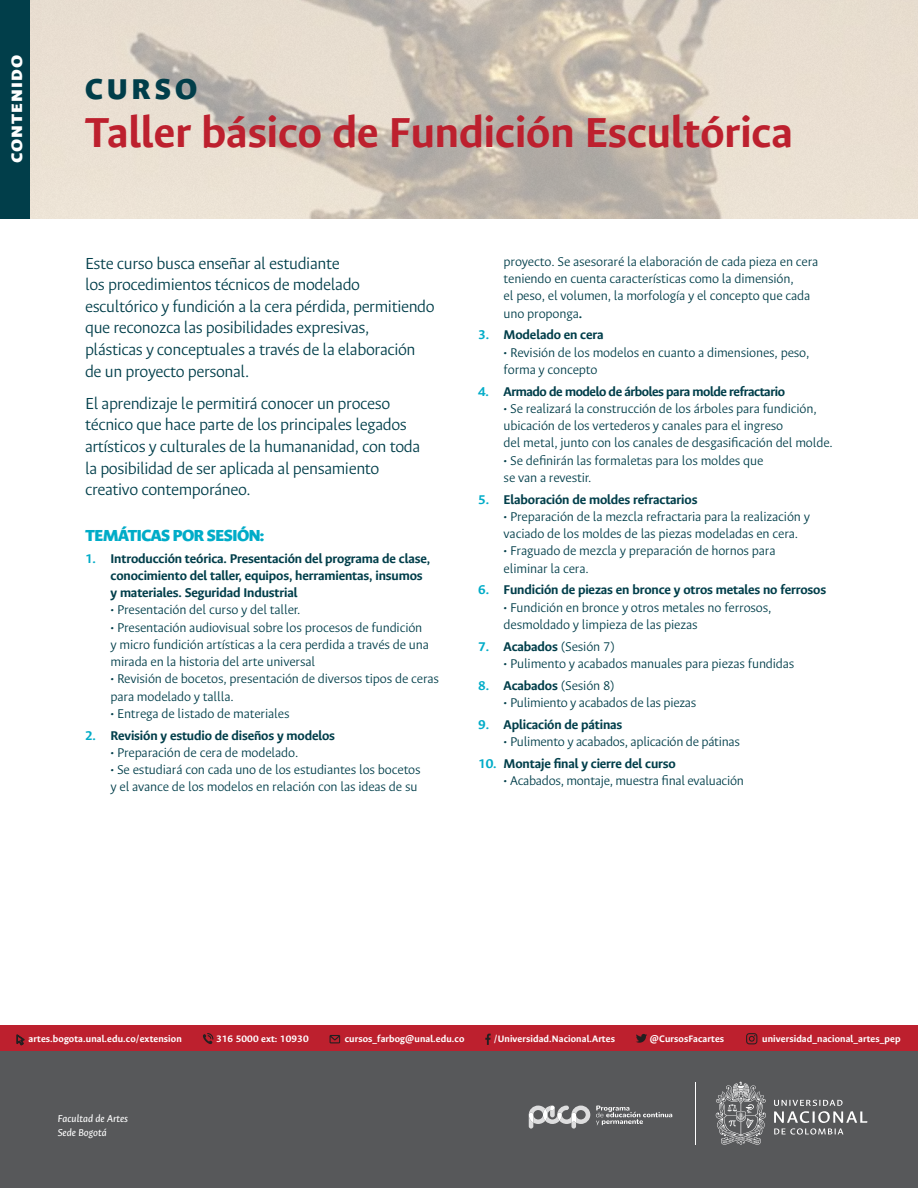
<style>
.page{position:relative;width:918px;height:1188px;background:#fff}
.page>*{position:absolute;margin:0;border:0;box-sizing:border-box;transform-origin:0 0}
.nombre_curso{font:700 47.1px "Ancizar Sans";color:#bd202e}
.curso{font:900 32.25px "Ancizar Sans";letter-spacing:.13em;color:#013e4a}
.t1{font:900 19.5px "Ancizar Sans";letter-spacing:.05em;color:#fff}
.Párrafo_introductori{font:300 18px/21.6px "Ancizar Sans";letter-spacing:-.02em;color:#013e4a}
.Subtitulos{font:900 18px "Ancizar Sans";letter-spacing:-.025em;color:#00acc8}
.t2{font:300 14.25px/17.2px "Ancizar Sans";letter-spacing:-.01em;color:#013e4a}
.t3{font:700 14.25px/17.2px "Ancizar Sans";letter-spacing:-.01em;color:#013e4a}
.t4{font:700 14.25px "Ancizar Sans";letter-spacing:-.03em;color:#013e4a}
.t5{font:italic 11.25px/13.5px "Ancizar Sans";color:#fff}
.t6{font:700 10.5px "Ancizar Sans";letter-spacing:.01em;color:#fff}
.s1{color:#00acc8}
.s2{font-weight:700}
.s3{font-weight:700;color:#00acc8}
</style>
<div class="page">
<img style="left:30px;top:0;width:888px;height:218px">
<div style="left:0;top:1051px;width:918px;height:137px;background:#57585a"></div>
<svg style="left:529px;top:1106px;width:61px;height:23px"></svg>
<svg style="left:596px;top:1106px;width:76px;height:19px"></svg>
<svg style="left:774px;top:1100px;width:93px;height:35px"></svg>
<svg style="left:716px;top:1082px;width:50px;height:63px"></svg>
<hr style="left:695px;top:1082px;width:1px;height:62px;background:#fff">
<div style="left:0;top:1025px;width:918px;height:26px;background:#bd202e"></div>
<svg style="left:17px;top:1034px;width:7px;height:11px"></svg>
<svg style="left:203px;top:1033px;width:10px;height:12px"></svg>
<svg style="left:330px;top:1035px;width:10px;height:8px"></svg>
<svg style="left:485px;top:1034px;width:6px;height:11px"></svg>
<svg style="left:636px;top:1034px;width:11px;height:9px"></svg>
<svg style="left:746px;top:1033px;width:11px;height:11px"></svg>
<div style="left:0;top:0;width:30px;height:218px;background:#013e4a"></div>
<h3 class="t1" style="left:5px;top:163px;width:110px;rotate:-90deg">contenido</h3>
<p class="curso" style="left:85px;top:71px;width:114px">CURSO</p>
<p class="nombre_curso" style="left:85px;top:106px;width:709px">Taller básico de Fundición Escultórica</p>
<p class="Párrafo_introductori" style="left:85px;top:252px;width:351px">Este curso busca enseñar al estudiante<br>los procedimientos técnicos de modelado escultórico y fundición a la cera pérdida, permitiendo que reconozca las posibilidades expresivas,<br>plásticas y conceptuales a través de la elaboración de un proyecto personal.</p>
<p class="Párrafo_introductori" style="left:85px;top:392px;width:337px">El aprendizaje le permitirá conocer un proceso técnico que hace parte de los principales legados artísticos y culturales de la humananidad, con toda la posibilidad de ser aplicada al pensamiento creativo contemporáneo.</p>
<p class="Subtitulos" style="left:85px;top:525px;width:180px">TEMÁTICAS POR SESIÓN:</p>
<p class="t3" style="left:111px;top:550px;width:321px;text-indent:-26px"><span class="s1">1.</span> Introducción teórica. Presentación del programa de clase, conocimiento del taller, equipos, herramientas, insumos y materiales. Seguridad Industrial</p>
<p class="t2" style="left:111px;top:601px;width:192px">• Presentación del curso y del taller.</p>
<p class="t2" style="left:111px;top:619px;width:320px">• Presentación audiovisual sobre los procesos de fundición y micro fundición artísticas a la cera perdida a través de una mirada en la historia del arte universal</p>
<p class="t2" style="left:111px;top:670px;width:330px">• Revisión de bocetos, presentación de diversos tipos de ceras para modelado y tallla.</p>
<p class="t2" style="left:111px;top:705px;width:181px">• Entrega de listado de materiales</p>
<p class="t3" style="left:85px;top:727px;width:251px"><span class="s1">2.</span> Revisión y estudio de diseños y modelos</p>
<p class="t2" style="left:111px;top:744px;width:189px">• Preparación de cera de modelado.</p>
<p class="t2" style="left:111px;top:761px;width:312px">• Se estudiará con cada uno de los estudiantes los bocetos y el avance de los modelos en relación con las ideas de su</p>
<p class="t2" style="left:504px;top:253px;width:316px">proyecto. Se asesoraré la elaboración de cada pieza en cera teniendo en cuenta características como la dimensión,<br>el peso, el volumen, la morfología y el concepto que cada uno proponga<span class="s2">.</span></p>
<p class="t3" style="left:478px;top:326px;width:127px"><span class="s1">3.</span> Modelado en cera</p>
<p class="t2" style="left:504px;top:344px;width:307px">• Revisión de los modelos en cuanto a dimensiones, peso, forma y concepto</p>
<p class="t4" style="left:478px;top:383px;width:308px"><span class="s1">4.</span> Armado de modelo de árboles para molde refractario</p>
<p class="t2" style="left:504px;top:400px;width:331px">• Se realizará la construcción de los árboles para fundición, ubicación de los vertederos y canales para el ingreso<br>del metal, junto con los canales de desgasificación del molde.</p>
<p class="t2" style="left:504px;top:452px;width:261px">• Se definirán las formaletas para los moldes que se van a revestir.</p>
<p class="t3" style="left:478px;top:491px;width:221px"><span class="s1">5.</span> Elaboración de moldes refractarios</p>
<p class="t2" style="left:504px;top:508px;width:308px">• Preparación de la mezcla refractaria para la realización y vaciado de los moldes de las piezas modeladas en cera.</p>
<p class="t2" style="left:504px;top:542px;width:273px">• Fraguado de mezcla y preparación de hornos para eliminar la cera.</p>
<p class="t3" style="left:478px;top:581px;width:350px"><span class="s1">6.</span> Fundición de piezas en bronce y otros metales no ferrosos</p>
<p class="t2" style="left:504px;top:599px;width:269px">• Fundición en bronce y otros metales no ferrosos, desmoldado y limpieza de las piezas</p>
<p class="t2" style="left:478px;top:638px;width:138px"><span class="s3">7.</span> <span class="s2">Acabados</span> (Sesión 7)</p>
<p class="t2" style="left:504px;top:655px;width:292px">• Pulimento y acabados manuales para piezas fundidas</p>
<p class="t2" style="left:478px;top:677px;width:138px"><span class="s3">8.</span> <span class="s2">Acabados</span> (Sesión 8)</p>
<p class="t2" style="left:504px;top:694px;width:194px">• Pulimiento y acabados de las piezas</p>
<p class="t3" style="left:478px;top:716px;width:146px"><span class="s1">9.</span> Aplicación de pátinas</p>
<p class="t2" style="left:504px;top:733px;width:238px">• Pulimento y acabados, aplicación de pátinas</p>
<p class="t3" style="left:478px;top:755px;width:199px"><span class="s1">10.</span> Montaje final y cierre del curso</p>
<p class="t2" style="left:504px;top:772px;width:242px">• Acabados, montaje, muestra final evaluación</p>
<p class="t6" style="left:29px;top:1033px;width:155px">artes.bogota.unal.edu.co/extension</p>
<p class="t6" style="left:216px;top:1033px;width:94px">316 5000 ext: 10930</p>
<p class="t6" style="left:345px;top:1033px;width:121px">cursos_farbog@unal.edu.co</p>
<p class="t6" style="left:494px;top:1033px;width:122px">/Universidad.Nacional.Artes</p>
<p class="t6" style="left:650px;top:1033px;width:76px">@CursosFacartes</p>
<p class="t6" style="left:762px;top:1033px;width:140px">universidad_nacional_artes_pep</p>
<p class="t5" style="left:58px;top:1112px;width:72px">Facultad de Artes<br>Sede Bogotá</p>
</div>
